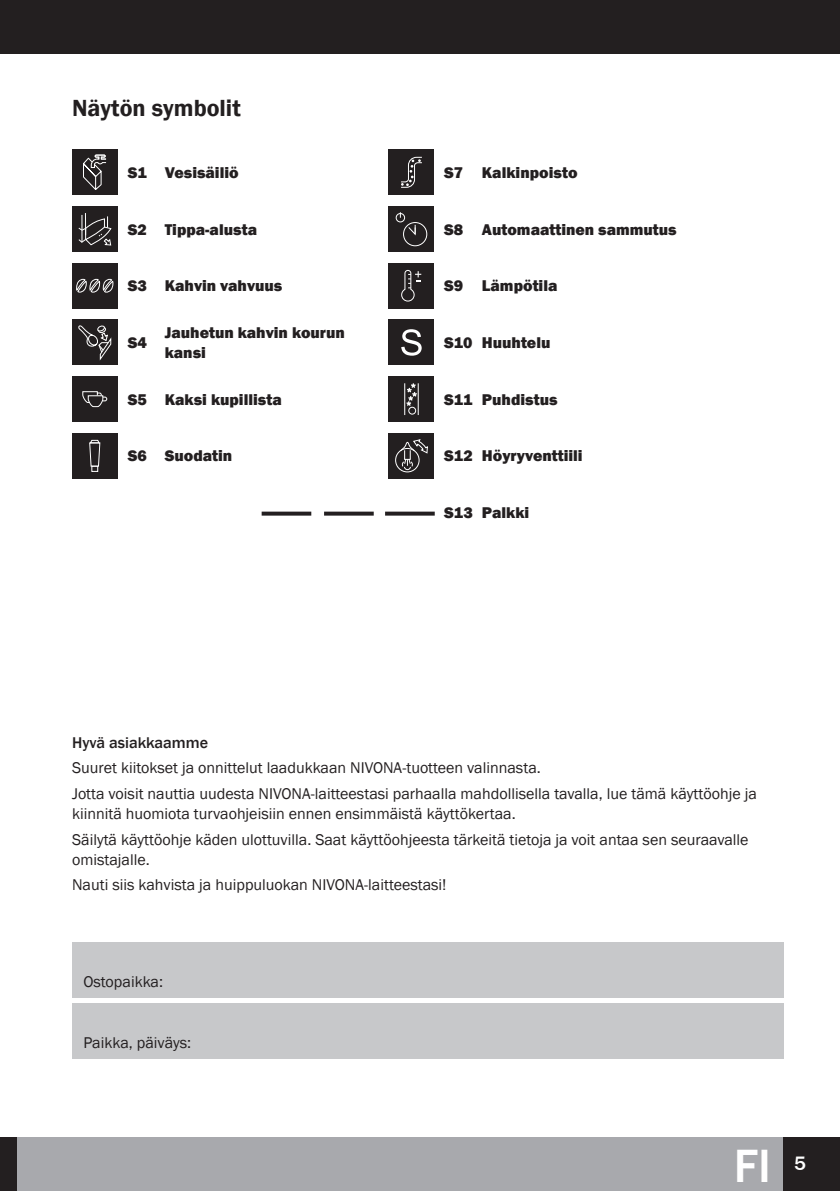
<style>
.page{position:relative;width:840px;height:1191px;background:#fff}
.page>*{position:absolute;margin:0;border:0;box-sizing:border-box;transform-origin:0 0}
.t1{font:500 48px "Franklin Gothic";color:#fff}
.t2{font:600 24px "Franklin Gothic";color:#231f20}
.t3{font:500 20px "Franklin Gothic";color:#fff}
.t4{font:16px/25.6px "Franklin Gothic";color:#231f20}
.t5{font:800 16px/19.2px "Franklin Gothic";color:#231f20}
.t6{font:500 16px "Franklin Gothic";color:#231f20}
</style>
<div class="page">
<div style="left:72px;top:150px;width:45px;height:45px;background:#231f20"></div>
<svg style="left:83px;top:154px;width:24px;height:36px"></svg>
<div style="left:388px;top:150px;width:46px;height:45px;background:#231f20"></div>
<svg style="left:401px;top:156px;width:21px;height:32px"></svg>
<div style="left:72px;top:206px;width:45px;height:46px;background:#231f20"></div>
<svg style="left:78px;top:213px;width:34px;height:33px"></svg>
<div style="left:388px;top:206px;width:46px;height:46px;background:#231f20"></div>
<div style="left:403px;top:222px;width:24px;height:24px;border:1px solid #fff;border-radius:50%"></div>
<div style="left:395px;top:213px;width:10px;height:9px;border:1px solid #fff;border-radius:50%"></div>
<svg style="left:407px;top:224px;width:9px;height:12px"></svg>
<div style="left:72px;top:263px;width:45px;height:45px;background:#231f20"></div>
<svg style="left:76px;top:278px;width:38px;height:15px"></svg>
<div style="left:388px;top:263px;width:46px;height:45px;background:#231f20"></div>
<svg style="left:401px;top:269px;width:20px;height:33px"></svg>
<div style="left:72px;top:320px;width:45px;height:45px;background:#231f20"></div>
<svg style="left:78px;top:325px;width:34px;height:35px"></svg>
<div style="left:388px;top:320px;width:46px;height:45px;background:#231f20"></div>
<svg style="left:401px;top:329px;width:20px;height:27px"></svg>
<div style="left:72px;top:376px;width:45px;height:46px;background:#231f20"></div>
<svg style="left:82px;top:391px;width:26px;height:16px"></svg>
<div style="left:388px;top:376px;width:46px;height:46px;background:#231f20"></div>
<hr style="left:417px;top:383px;width:1px;height:32px;background:#fff">
<hr style="left:404px;top:383px;width:1px;height:32px;background:#fff">
<div style="left:408px;top:407px;width:8px;height:7px;border:1px solid #fff;border-radius:50%"></div>
<svg style="left:406px;top:383px;width:10px;height:23px"></svg>
<div style="left:72px;top:433px;width:45px;height:45px;background:#231f20"></div>
<div style="left:91px;top:466px;width:7px;height:6px;border:1px solid #fff"></div>
<svg style="left:89px;top:439px;width:12px;height:28px"></svg>
<div style="left:388px;top:433px;width:46px;height:45px;background:#231f20"></div>
<div style="left:395px;top:448px;width:24px;height:24px;border:1px solid #fff;border-radius:50%"></div>
<svg style="left:399px;top:439px;width:29px;height:31px"></svg>
<svg style="left:324px;top:511px;width:49px;height:4px"></svg>
<svg style="left:261px;top:511px;width:50px;height:4px"></svg>
<svg style="left:385px;top:511px;width:49px;height:4px"></svg>
<div style="left:0;top:1137px;width:839px;height:54px;background:#a8a9ad"></div>
<div style="left:0;top:0;width:839px;height:53px;background:#231f20"></div>
<div style="left:0;top:1137px;width:17px;height:54px;background:#231f20"></div>
<div style="left:783px;top:1137px;width:56px;height:54px;background:#231f20"></div>
<div style="left:72px;top:943px;width:710px;height:55px;background:#c7c8ca"></div>
<div style="left:72px;top:1004px;width:710px;height:55px;background:#c7c8ca"></div>
<h2 class="t2" style="left:72px;top:93px;width:170px">Näytön symbolit</h2>
<p class="t5" style="left:128px;top:163px;width:112px">S1 Vesisäiliö</p>
<p class="t5" style="left:444px;top:163px;width:135px">S7 Kalkinpoisto</p>
<p class="t5" style="left:128px;top:220px;width:131px">S2 Tippa-alusta</p>
<p class="t5" style="left:444px;top:220px;width:234px">S8 Automaattinen sammutus</p>
<p class="t5" style="left:128px;top:276px;width:156px">S3 Kahvin vahvuus</p>
<p class="t5" style="left:444px;top:276px;width:115px">S9 Lämpötila</p>
<p class="t5" style="left:128px;top:333px;width:21px">S4</p>
<p class="t5" style="left:165px;top:323px;width:181px">Jauhetun kahvin kourun kansi</p>
<p class="t5" style="left:444px;top:333px;width:108px">S10 Huuhtelu</p>
<p class="t5" style="left:128px;top:390px;width:155px">S5 Kaksi kupillista</p>
<p class="t5" style="left:444px;top:390px;width:115px">S11 Puhdistus</p>
<p class="t5" style="left:128px;top:446px;width:106px">S6 Suodatin</p>
<p class="t5" style="left:444px;top:446px;width:140px">S12 Höyryventtiili</p>
<p class="t5" style="left:444px;top:503px;width:87px">S13 Palkki</p>
<p class="t6" style="left:72px;top:732px;width:138px">Hyvä asiakkaamme</p>
<p class="t4" style="left:72px;top:755px;width:685px">Suuret kiitokset ja onnittelut laadukkaan NIVONA-tuotteen valinnasta.<br>Jotta voisit nauttia uudesta NIVONA-laitteestasi parhaalla mahdollisella tavalla, lue tämä käyttöohje ja</p>
<p class="t4" style="left:72px;top:801px;width:677px">kiinnitä huomiota turvaohjeisiin ennen ensimmäistä käyttökertaa.<br>Säilytä käyttöohje käden ulottuvilla. Saat käyttöohjeesta tärkeitä tietoja ja voit antaa sen seuraavalle</p>
<p class="t4" style="left:72px;top:847px;width:376px">omistajalle.<br>Nauti siis kahvista ja huippuluokan NIVONA-laitteestasi!</p>
<p class="t4" style="left:83px;top:968px;width:81px">Ostopaikka:</p>
<p class="t4" style="left:83px;top:1029px;width:109px">Paikka, päiväys:</p>
<h1 class="t1" style="left:733px;top:1136px;width:39px">FI</h1>
<p class="t3" style="left:793px;top:1151px;width:13px">5</p>
</div>
